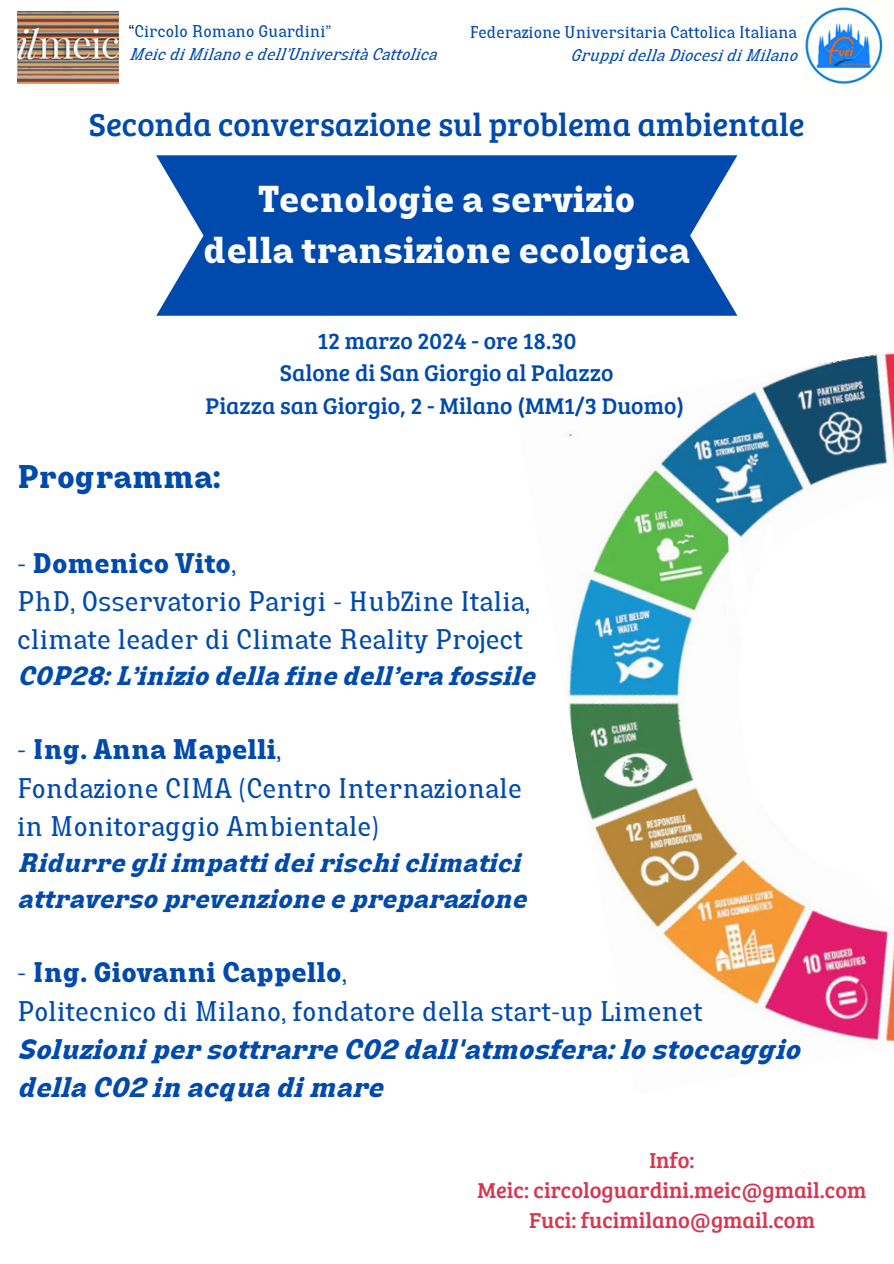
<style>
.page{position:relative;width:894px;height:1264px;background:#fff}
.page>*{position:absolute;margin:0;border:0;box-sizing:border-box;transform-origin:0 0}
.t1{font:700 36.15px/50.7px "Lazord Slab";color:#fff;text-align:center}
.t2{font:32.85px "Bree Serif";color:#004aad}
.t3{font:700 31.8px "Lazord Slab";color:#004aad}
.t4{font:27.45px/38.2px "Lazord Slab";color:#004aad}
.t5{font:italic 700 27.45px/38.2px "Lazord Slab";color:#004aad}
.t6{font:italic 700 25.95px/36px "Lazord Slab";color:#004aad}
.t7{font:23.4px/32.7px "Bree Serif";color:#004aad;text-align:center}
.t8{font:22.35px/30.3px "Bree Serif";color:#d53750;text-align:center}
.t9{font:16.5px "Lazord Slab";color:#004aad}
.t10{font:italic 16.5px "Lazord Slab";color:#004aad}
.s1{color:#000}
.s2{font-weight:700}
.s3{font-weight:400;font-style:normal}
.s4{font-style:normal}
</style>
<div class="page">
<img style="left:568px;top:315px;width:325px;height:729px">
<svg style="left:723px;top:524px;width:15px;height:221px"></svg>
<div style="left:738px;top:487px;width:155px;height:400px;background:#fff"></div>
<svg style="left:156px;top:155px;width:581px;height:161px;fill:#004aad"></svg>
<img style="left:18px;top:11px;width:101px;height:72px">
<img style="left:805px;top:7px;width:78px;height:77px">
<h3 class="t9" style="left:129px;top:26px;width:204px"><span class="s1">“</span>Circolo Romano Guardini”</h3>
<h4 class="t10" style="left:129px;top:48px;width:309px">Meic di Milano e dell’Università Cattolica</h4>
<h4 class="t9" style="left:469px;top:26px;width:328px">Federazione Universitaria Cattolica Italiana</h4>
<h4 class="t10" style="left:570px;top:49px;width:228px">Gruppi della Diocesi di Milano</h4>
<h2 class="t2" style="left:89px;top:100px;width:717px">Seconda conversazione sul problema ambientale</h2>
<p class="t1" style="left:203px;top:179px;width:488px">Tecnologie a servizio<br>della transizione ecologica</p>
<h1 class="t7" style="left:205px;top:323px;width:480px">12 marzo 2024 - ore 18.30<br>Salone di San Giorgio al Palazzo<br>Piazza san Giorgio, 2 - Milano (MM1/3 Duomo)</h1>
<p class="t3" style="left:17px;top:465px;width:205px">Programma:</p>
<p class="t4" style="left:17px;top:547px;width:514px">- <span class="s2">Domenico Vito</span>,<br>PhD, Osservatorio Parigi - HubZine Italia, climate leader di Climate Reality Project</p>
<p class="t6" style="left:17px;top:661px;width:519px">COP28: L’inizio della fine dell’era fossile</p>
<p class="t4" style="left:17px;top:734px;width:506px">- <span class="s2">Ing. Anna Mapelli</span>,<br>Fondazione CIMA (Centro Internazionale in Monitoraggio Ambientale)</p>
<p class="t6" style="left:17px;top:848px;width:510px">Ridurre gli impatti dei rischi climatici attraverso prevenzione e preparazione</p>
<p class="t5" style="left:17px;top:957px;width:783px"><span class="s3">-</span> <span class="s4">Ing. Giovanni Cappello</span><span class="s3">,<br>Politecnico di Milano, fondatore della start-up Limenet </span>Soluzioni per sottrarre CO2 dall'atmosfera: lo stoccaggio della CO2 in acqua di mare</p>
<h5 class="t8" style="left:477px;top:1143px;width:390px">Info:<br>Meic: circologuardini.meic@gmail.com<br>Fuci: fucimilano@gmail.com</h5>
</div>
